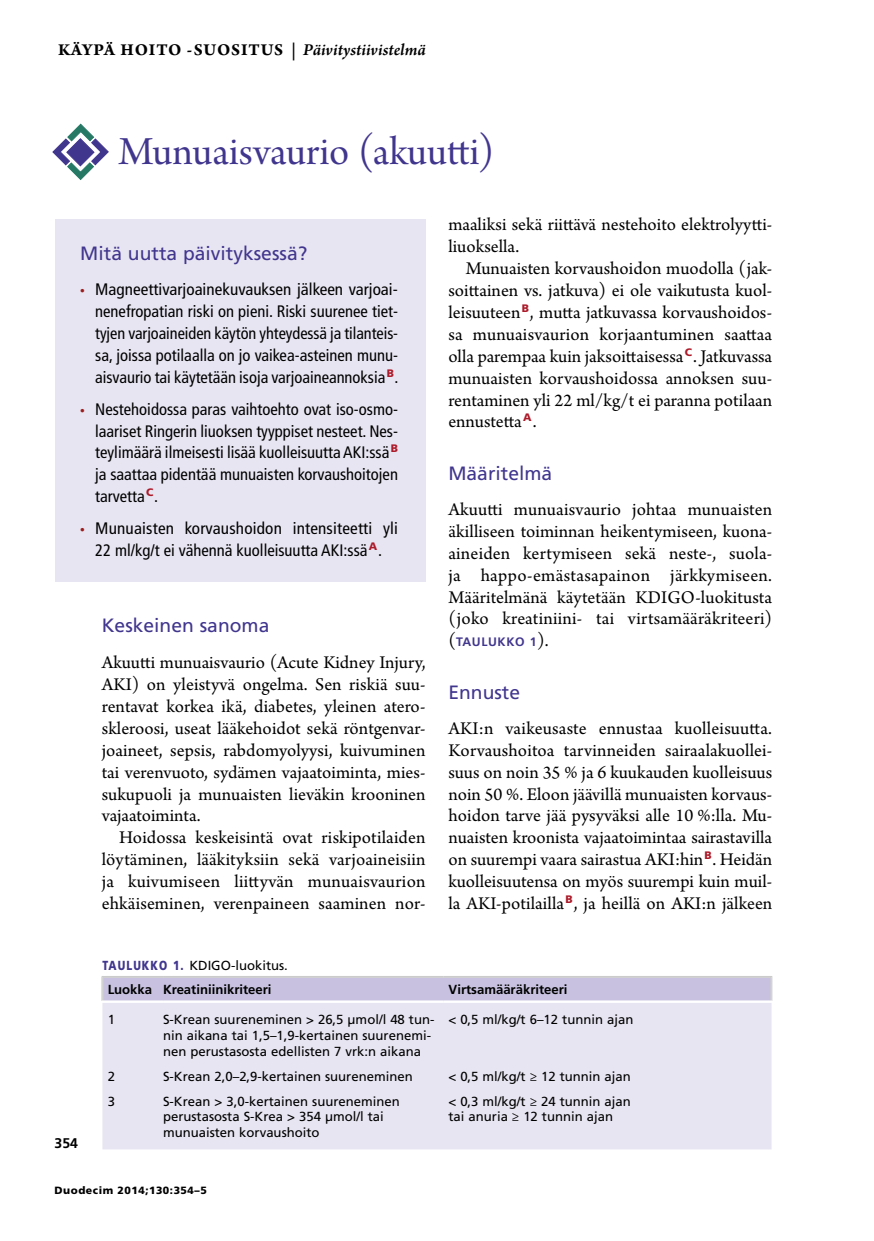
<style>
.page{position:relative;width:874px;height:1241px;background:#fff}
.page>*{position:absolute;margin:0;border:0;box-sizing:border-box;transform-origin:0 0}
.t1{font:42px "Arno Pro Subhead";color:#41368e}
.t2{font:19.25px "Frutiger LT Std";color:#41368e}
.t3{font:18.9px/21.9px "Arno Pro";color:#000;text-align:justify}
.t4{font:17.5px "Arno Pro Bold Sm Text";letter-spacing:.05em;color:#000}
.t5{font:condensed 16.62px/21.9px "Frutiger LT Std";color:#000;text-align:justify}
.t6{font:700 14px "Frutiger LT Std";color:#000}
.t7{font:13.12px/15.8px "Frutiger LT Std";color:#000}
.t8{font:700 13.12px/24.7px "Frutiger LT Std";color:#000}
.t9{font:700 12.25px "Frutiger LT Std";letter-spacing:.05em;color:#41368e}
.t10{font:900 10.5px "Frutiger LT Std";letter-spacing:.05em;color:#000}
.s1{font-family:"Arno Pro";font-weight:600}
.s2{font-family:"Arno Pro";font-weight:600;font-style:italic}
.s3{font-family:"Myriad Pro";font-stretch:normal;color:#9a1e1d}
.s4{font-weight:900;color:#41368e}
.s5{font-weight:400}
.s6{font-family:"Arno Pro";font-weight:400;font-size:18.9px;color:#000}
</style>
<div class="page">
<svg style="left:53px;top:124px;width:55px;height:55px"></svg>
<div style="left:55px;top:219px;width:370px;height:363px;background:#e8e5f2"></div>
<div style="left:102px;top:1003px;width:669px;height:146px;background:#e8e5f2"></div>
<svg style="left:102px;top:976px;width:670px;height:25px;background:#c8c2de"></svg>
<hr style="left:102px;top:1000px;width:61px;height:1px;background:#fff">
<hr style="left:163px;top:1000px;width:280px;height:1px;background:#fff">
<hr style="left:443px;top:1000px;width:328px;height:1px;background:#fff">
<p class="t4" style="left:58px;top:39px;width:369px">KÄYPÄ HOITO -SUOSITUS <span class="s1">|</span> <span class="s2">Päivitystiivistelmä</span></p>
<h1 class="t1" style="left:118px;top:128px;width:377px">Munuaisvaurio (akuutti)</h1>
<p class="t2" style="left:80px;top:242px;width:228px">Mitä uutta päivityksessä?</p>
<p class="t5" style="left:95px;top:279px;width:305px;text-indent:-15px"><span class="s3">•</span> Magneettivarjoainekuvauksen jälkeen varjoai&shy;nenefropatian riski on pieni. Riski suurenee tiet&shy;tyjen varjoaineiden käytön yhteydessä ja tilanteis&shy;sa, joissa potilaalla on jo vaikea-asteinen munu&shy;aisvaurio tai käytetään isoja varjoaineannoksia<sup>B</sup>.</p>
<p class="t5" style="left:95px;top:398px;width:304px;text-indent:-15px"><span class="s3">•</span> Nestehoidossa paras vaihtoehto ovat iso-osmo&shy;laariset Ringerin liuoksen tyyppiset nesteet. Nes&shy;teylimäärä ilmeisesti lisää kuolleisuutta AKI:ssä<sup>B </sup>ja saattaa pidentää munuaisten korvaushoitojen tarvetta<sup>C</sup>.</p>
<p class="t5" style="left:80px;top:517px;width:319px;text-align:center"><span class="s3">•</span> Munuaisten korvaushoidon intensiteetti yli<br>22 ml/kg/t ei vähennä kuolleisuutta AKI:ssä<sup>A</sup>.</p>
<p class="t2" style="left:102px;top:613px;width:169px">Keskeinen sanoma</p>
<p class="t3" style="left:102px;top:652px;width:325px">Akuutti munuaisvaurio (Acute Kidney Injury, AKI) on yleistyvä ongelma. Sen riskiä suu&shy;rentavat korkea ikä, diabetes, yleinen atero&shy;skleroosi, useat lääkehoidot sekä röntgenvar&shy;joaineet, sepsis, rabdomyolyysi, kuivuminen tai verenvuoto, sydämen vajaatoiminta, mies&shy;sukupuoli ja munuaisten lieväkin krooninen vajaatoiminta.</p>
<p class="t3" style="left:102px;top:827px;width:325px;text-indent:17px">Hoidossa keskeisintä ovat riskipotilaiden löytäminen, lääkityksiin sekä varjoaineisiin ja kuivumiseen liittyvän munuaisvaurion ehkäiseminen, verenpaineen saaminen nor-</p>
<p class="t8" style="left:108px;top:952px;width:182px;text-indent:-5px"><span class="s4">TAULUKKO 1.</span> <span class="s5">KDIGO-luokitus.<br></span>Luokka Kreatiniinikriteeri</p>
<p class="t3" style="left:448px;top:215px;width:325px">maaliksi sekä riittävä nestehoito elektrolyytti&shy;liuoksella.</p>
<p class="t3" style="left:448px;top:258px;width:325px;text-indent:17px">Munuaisten korvaushoidon muodolla (jak&shy;soittainen vs. jatkuva) ei ole vaikutusta kuol&shy;leisuuteen<sup>B</sup>, mutta jatkuvassa korvaushoidos&shy;sa munuaisvaurion korjaantuminen saattaa olla parempaa kuin jaksoittaisessa<sup>C</sup>. Jatkuvassa munuaisten korvaushoidossa annoksen suu&shy;rentaminen yli 22 ml/kg/t ei paranna potilaan ennustetta<sup>A</sup>.</p>
<p class="t2" style="left:448px;top:462px;width:105px">Määritelmä</p>
<p class="t3" style="left:448px;top:499px;width:325px">Akuutti munuaisvaurio johtaa munuaisten äkilliseen toiminnan heikentymiseen, kuona&shy;aineiden kertymiseen sekä neste-, suola&shy;ja happo-emästasapainon järkkymiseen.<br>Määritelmänä käytetään KDIGO-luokitusta (joko kreatiniini- tai virtsamääräkriteeri)</p>
<p class="t9" style="left:448px;top:634px;width:102px"><span class="s6">(</span>TAULUKKO 1<span class="s6">).</span></p>
<p class="t2" style="left:448px;top:680px;width:73px">Ennuste</p>
<p class="t3" style="left:448px;top:718px;width:325px">AKI:n vaikeusaste ennustaa kuolleisuutta.<br>Korvaushoitoa tarvinneiden sairaalakuollei&shy;suus on noin 35 % ja 6 kuukauden kuolleisuus noin 50 %. Eloon jäävillä munuaisten korvaus&shy;hoidon tarve jää pysyväksi alle 10 %:lla. Mu&shy;nuaisten kroonista vajaatoimintaa sairastavilla on suurempi vaara sairastua AKI:hin<sup>B</sup>. Heidän kuolleisuutensa on myös suurempi kuin muil&shy;la AKI-potilailla<sup>B</sup>, ja heillä on AKI:n jälkeen</p>
<p class="t8" style="left:448px;top:977px;width:121px">Virtsamääräkriteeri</p>
<p class="t6" style="left:55px;top:1134px;width:25px">354</p>
<p class="t7" style="left:108px;top:1011px;width:9px">1</p>
<p class="t7" style="left:163px;top:1011px;width:273px">S-Krean suureneminen &gt; 26,5 µmol/l 48 tun&shy;nin aikana tai 1,5–1,9-kertainen suurenemi&shy;nen perustasosta edellisten 7 vrk:n aikana</p>
<p class="t7" style="left:448px;top:1011px;width:186px">&lt; 0,5 ml/kg/t 6–12 tunnin ajan</p>
<p class="t7" style="left:108px;top:1068px;width:9px">2</p>
<p class="t7" style="left:163px;top:1068px;width:251px">S-Krean 2,0–2,9-kertainen suureneminen</p>
<p class="t7" style="left:448px;top:1068px;width:184px">&lt; 0,5 ml/kg/t ≥ 12 tunnin ajan</p>
<p class="t7" style="left:108px;top:1092px;width:9px">3</p>
<p class="t7" style="left:163px;top:1092px;width:238px">S-Krean &gt; 3,0-kertainen suureneminen perustasosta S-Krea &gt; 354 µmol/l tai munuaisten korvaushoito</p>
<p class="t7" style="left:448px;top:1092px;width:184px">&lt; 0,3 ml/kg/t ≥ 24 tunnin ajan tai anuria ≥ 12 tunnin ajan</p>
<p class="t10" style="left:55px;top:1183px;width:153px">Duodecim 2014;130:354–5</p>
</div>
